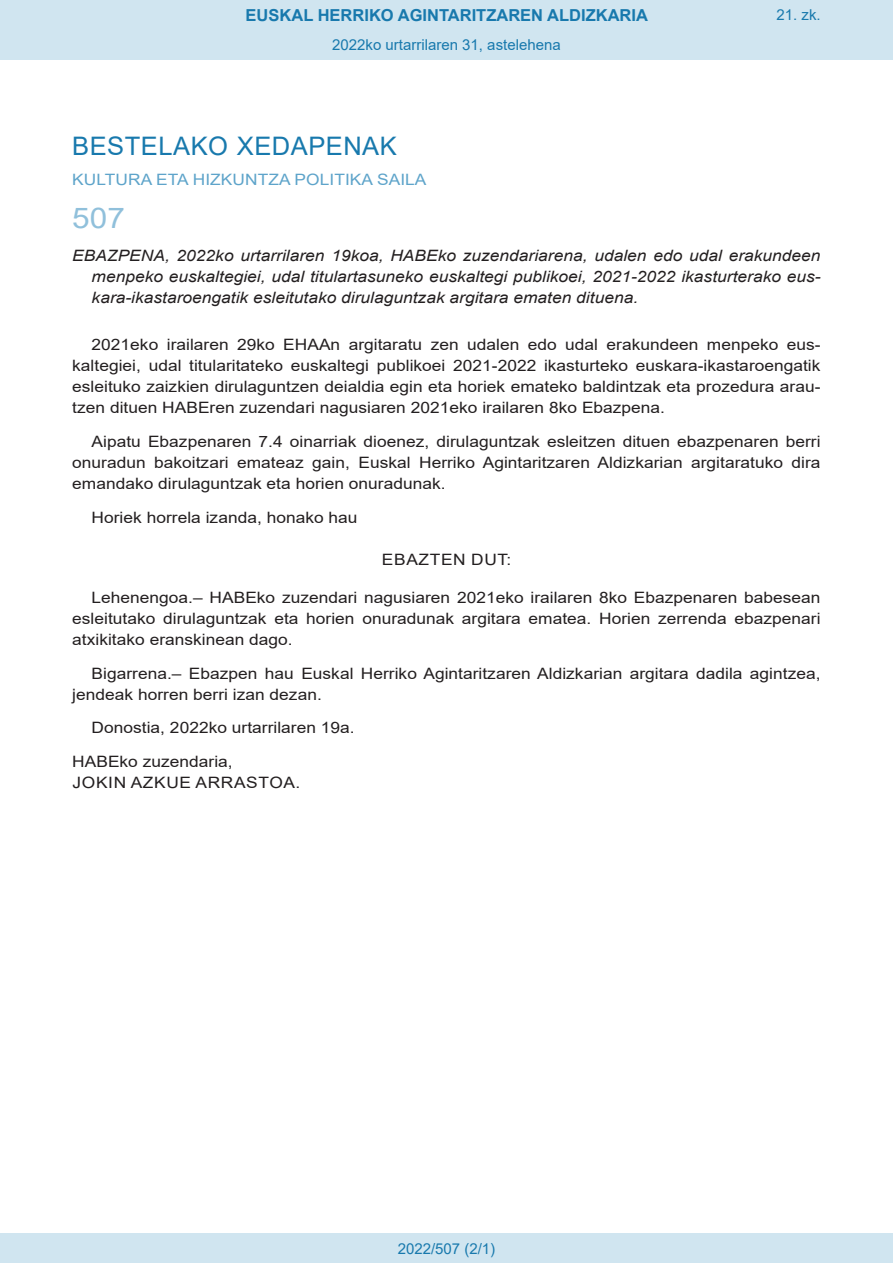
<style>
.page{position:relative;width:893px;height:1263px;background:#fff}
.page>*{position:absolute;margin:0;border:0;box-sizing:border-box;transform-origin:0 0}
.BOPVOrden{font:28.5px "Arial";color:#90c0db;scale:1.11 1}
.BOPVSeccion{font:25.5px "Arial";letter-spacing:.02em;color:#1879ad}
.t1{font:700 16.5px "Arial";color:#1879ad}
.BOPVDetalle{font:15.6px/21px "Arial";color:#231f20;text-align:justify;scale:1.11 1}
.BOPVTitulo{font:italic 15.6px/21px "Arial";color:#231f20;text-align:justify;scale:1.11 1}
.BOPVOrganismo{font:15.6px "Arial";letter-spacing:.005em;color:#5ea4ca;scale:1.11 1}
.BOPVFirmaLugFec{font:15.6px "Arial";color:#231f20;scale:1.11 1}
.BOPVFirmaNombre{font:15.6px "Arial";letter-spacing:.035em;color:#231f20;scale:1.11 1}
.BOPVFirmaPuesto{font:15.6px "Arial";color:#231f20;scale:1.11 1}
.BOPVClave{font:15.6px "Arial";letter-spacing:.035em;color:#231f20;scale:1.11 1}
.Paginacion_Centro{font:15px "Arial";color:#1879ad}
</style>
<div class="page">
<div style="left:0;top:0;width:893px;height:60px;background:#d0e5f0"></div>
<div style="left:0;top:1233px;width:893px;height:30px;background:#d0e5f0"></div>
<p class="t1" style="left:246px;top:3px;width:404px">EUSKAL HERRIKO AGINTARITZAREN ALDIZKARIA</p>
<p class="Paginacion_Centro" style="left:332px;top:35px;width:230px">2022ko urtarrilaren 31, astelehena</p>
<p class="Paginacion_Centro" style="left:776px;top:5px;width:46px">21. zk.</p>
<p class="BOPVSeccion" style="left:72px;top:128px;width:326px">BESTELAKO XEDAPENAK</p>
<p class="BOPVOrganismo" style="left:72px;top:169px;width:321px">KULTURA ETA HIZKUNTZA POLITIKA SAILA</p>
<p class="BOPVOrden" style="left:72px;top:198px;width:49px">507</p>
<p class="BOPVTitulo" style="left:92px;top:246px;width:658px;text-indent:-19px">EBAZPENA, 2022ko urtarrilaren 19koa, HABEko zuzendariarena, udalen edo udal erakundeen menpeko euskaltegiei, udal titulartasuneko euskaltegi publikoei, 2021-2022 ikasturterako eus&shy;kara-ikastaroengatik esleitutako dirulaguntzak argitara ematen dituena.</p>
<p class="BOPVDetalle" style="left:72px;top:334px;width:676px;text-indent:19px">2021eko irailaren 29ko EHAAn argitaratu zen udalen edo udal erakundeen menpeko eus&shy;kaltegiei, udal titularitateko euskaltegi publikoei 2021-2022 ikasturteko euskara-ikastaroengatik esleituko zaizkien dirulaguntzen deialdia egin eta horiek emateko baldintzak eta prozedura arau&shy;tzen dituen HABEren zuzendari nagusiaren 2021eko irailaren 8ko Ebazpena.</p>
<p class="BOPVDetalle" style="left:72px;top:431px;width:676px;text-indent:19px">Aipatu Ebazpenaren 7.4 oinarriak dioenez, dirulaguntzak esleitzen dituen ebazpenaren berri onuradun bakoitzari emateaz gain, Euskal Herriko Agintaritzaren Aldizkarian argitaratuko dira emandako dirulaguntzak eta horien onuradunak.</p>
<p class="BOPVDetalle" style="left:92px;top:506px;width:241px">Horiek horrela izanda, honako hau</p>
<p class="BOPVClave" style="left:382px;top:549px;width:118px">EBAZTEN DUT:</p>
<p class="BOPVDetalle" style="left:72px;top:587px;width:676px;text-indent:19px">Lehenengoa.– HABEko zuzendari nagusiaren 2021eko irailaren 8ko Ebazpenaren babesean esleitutako dirulaguntzak eta horien onuradunak argitara ematea. Horien zerrenda ebazpenari atxikitako eranskinean dago.</p>
<p class="BOPVDetalle" style="left:72px;top:662px;width:676px;text-indent:19px">Bigarrena.– Ebazpen hau Euskal Herriko Agintaritzaren Aldizkarian argitara dadila agintzea, jendeak horren berri izan dezan.</p>
<p class="BOPVFirmaLugFec" style="left:92px;top:717px;width:238px">Donostia, 2022ko urtarrilaren 19a.</p>
<p class="BOPVFirmaPuesto" style="left:72px;top:751px;width:146px">HABEko zuzendaria,</p>
<p class="BOPVFirmaNombre" style="left:73px;top:772px;width:207px">JOKIN AZKUE ARRASTOA.</p>
<p class="Paginacion_Centro" style="left:398px;top:1238px;width:99px">2022/507 (2/1)</p>
</div>
